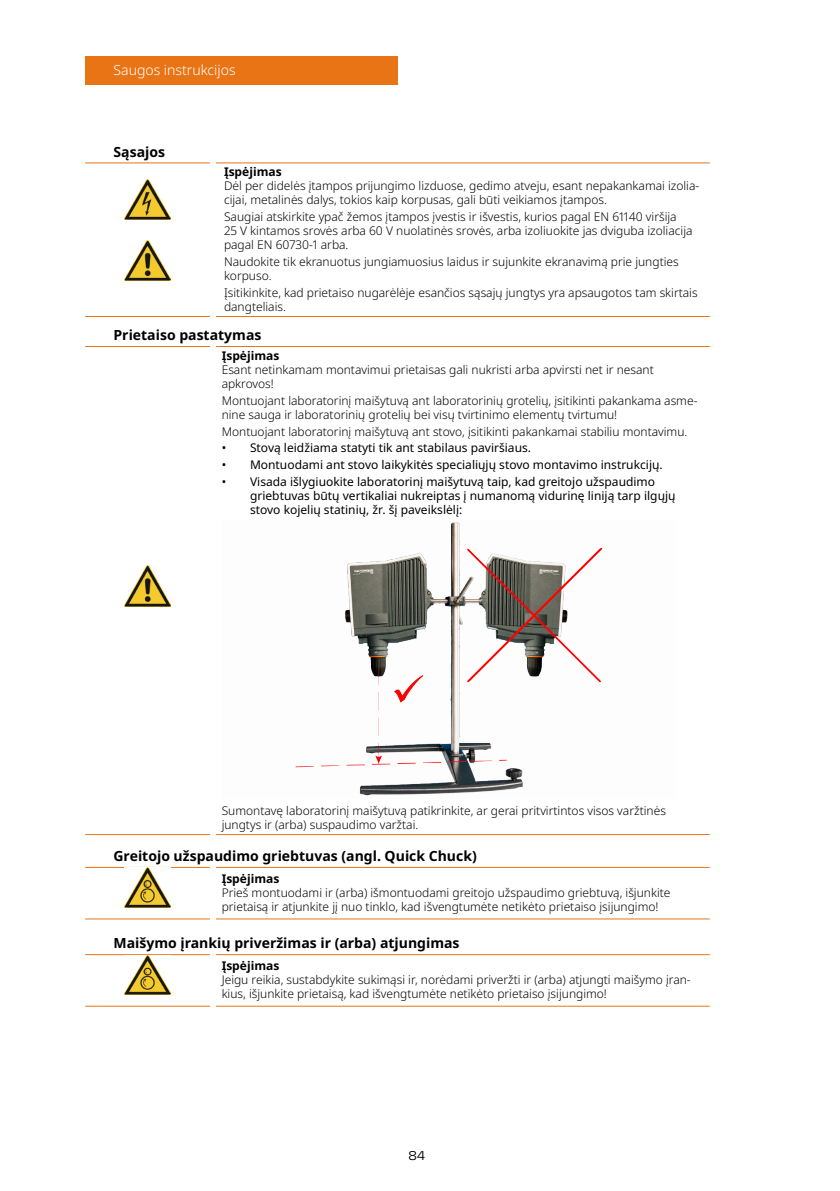
<style>
.page{position:relative;width:840px;height:1191px;background:#fff}
.page>*{position:absolute;margin:0;border:0;box-sizing:border-box;transform-origin:0 0}
.t1{font:700 14px "Noto Sans";color:#000}
.t2{font:300 14px "Noto Sans";color:#fff}
.t3{font:300 12px/14px "Noto Sans";color:#000}
.t4{font:12px/14px "Noto Sans";color:#000}
.t5{font:700 12px "Noto Sans";color:#000}
.t6{font:300 12px "Max OT";color:#000}
</style>
<div class="page">
<div style="left:85px;top:57px;width:312px;height:28px;background:#e97416"></div>
<hr style="left:85px;top:162px;width:125px;height:1px;background:#e97416">
<hr style="left:85px;top:316px;width:125px;height:1px;background:#e97416">
<hr style="left:216px;top:162px;width:493px;height:1px;background:#e97416">
<hr style="left:216px;top:316px;width:493px;height:1px;background:#e97416">
<img style="left:125px;top:180px;width:45px;height:39px">
<img style="left:125px;top:241px;width:45px;height:40px">
<hr style="left:85px;top:346px;width:125px;height:1px;background:#e97416">
<hr style="left:85px;top:834px;width:125px;height:1px;background:#e97416">
<hr style="left:216px;top:346px;width:493px;height:1px;background:#e97416">
<hr style="left:216px;top:834px;width:493px;height:1px;background:#e97416">
<img style="left:125px;top:565px;width:45px;height:41px">
<img style="left:295px;top:522px;width:307px;height:274px">
<hr style="left:85px;top:867px;width:125px;height:1px;background:#e97416">
<hr style="left:85px;top:918px;width:125px;height:1px;background:#e97416">
<hr style="left:216px;top:867px;width:493px;height:1px;background:#e97416">
<hr style="left:216px;top:918px;width:493px;height:1px;background:#e97416">
<img style="left:125px;top:868px;width:45px;height:39px">
<hr style="left:85px;top:954px;width:125px;height:1px;background:#e97416">
<hr style="left:85px;top:1005px;width:125px;height:1px;background:#e97416">
<hr style="left:216px;top:954px;width:493px;height:1px;background:#e97416">
<hr style="left:216px;top:1005px;width:493px;height:1px;background:#e97416">
<img style="left:125px;top:955px;width:45px;height:40px">
<p class="t2" style="left:113px;top:60px;width:123px">Saugos instrukcijos</p>
<p class="t1" style="left:113px;top:142px;width:53px">Sąsajos</p>
<p class="t5" style="left:224px;top:163px;width:59px">Įspėjimas</p>
<p class="t3" style="left:224px;top:179px;width:476px">Dėl per didelės įtampos prijungimo lizduose, gedimo atveju, esant nepakankamai izolia&shy;cijai, metalinės dalys, tokios kaip korpusas, gali būti veikiamos įtampos.</p>
<p class="t3" style="left:224px;top:210px;width:470px">Saugiai atskirkite ypač žemos įtampos įvestis ir išvestis, kurios pagal EN 61140 viršija<br>25 V kintamos srovės arba 60 V nuolatinės srovės, arba izoliuokite jas dviguba izoliacija pagal EN 60730-1 arba.</p>
<p class="t3" style="left:224px;top:255px;width:456px">Naudokite tik ekranuotus jungiamuosius laidus ir sujunkite ekranavimą prie jungties korpuso.</p>
<p class="t3" style="left:224px;top:286px;width:475px">Įsitikinkite, kad prietaiso nugarėlėje esančios sąsajų jungtys yra apsaugotos tam skirtais dangteliais.</p>
<p class="t1" style="left:113px;top:325px;width:149px">Prietaiso pastatymas</p>
<p class="t5" style="left:221px;top:347px;width:59px">Įspėjimas</p>
<p class="t3" style="left:221px;top:363px;width:433px">Esant netinkamam montavimui prietaisas gali nukristi arba apvirsti net ir nesant apkrovos!</p>
<p class="t3" style="left:221px;top:393px;width:477px">Montuojant laboratorinį maišytuvą ant laboratorinių grotelių, įsitikinti pakankama asme&shy;nine sauga ir laboratorinių grotelių bei visų tvirtinimo elementų tvirtumu!</p>
<p class="t3" style="left:221px;top:424px;width:467px">Montuojant laboratorinį maišytuvą ant stovo, įsitikinti pakankamai stabiliu montavimu.</p>
<p class="t4" style="left:221px;top:441px;width:311px">• Stovą leidžiama statyti tik ant stabilaus paviršiaus.</p>
<p class="t4" style="left:221px;top:458px;width:442px">• Montuodami ant stovo laikykitės specialiųjų stovo montavimo instrukcijų.</p>
<p class="t4" style="left:250px;top:475px;width:427px;text-indent:-28px">• Visada išlygiuokite laboratorinį maišytuvą taip, kad greitojo užspaudimo griebtuvas būtų vertikaliai nukreiptas į numanomą vidurinę liniją tarp ilgųjų stovo kojelių statinių, žr. šį paveikslėlį:</p>
<p class="t3" style="left:221px;top:804px;width:445px">Sumontavę laboratorinį maišytuvą patikrinkite, ar gerai pritvirtintos visos varžtinės jungtys ir (arba) suspaudimo varžtai.</p>
<p class="t1" style="left:113px;top:846px;width:364px">Greitojo užspaudimo griebtuvas (angl. Quick Chuck)</p>
<p class="t5" style="left:221px;top:870px;width:59px">Įspėjimas</p>
<p class="t3" style="left:221px;top:886px;width:450px">Prieš montuodami ir (arba) išmontuodami greitojo užspaudimo griebtuvą, išjunkite prietaisą ir atjunkite jį nuo tinklo, kad išvengtumėte netikėto prietaiso įsijungimo!</p>
<p class="t1" style="left:113px;top:933px;width:347px">Maišymo įrankių priveržimas ir (arba) atjungimas</p>
<p class="t5" style="left:221px;top:957px;width:59px">Įspėjimas</p>
<p class="t3" style="left:221px;top:973px;width:470px">Jeigu reikia, sustabdykite sukimąsi ir, norėdami priveržti ir (arba) atjungti maišymo įran&shy;kius, išjunkite prietaisą, kad išvengtumėte netikėto prietaiso įsijungimo!</p>
<p class="t6" style="left:408px;top:1148px;width:18px">84</p>
</div>
